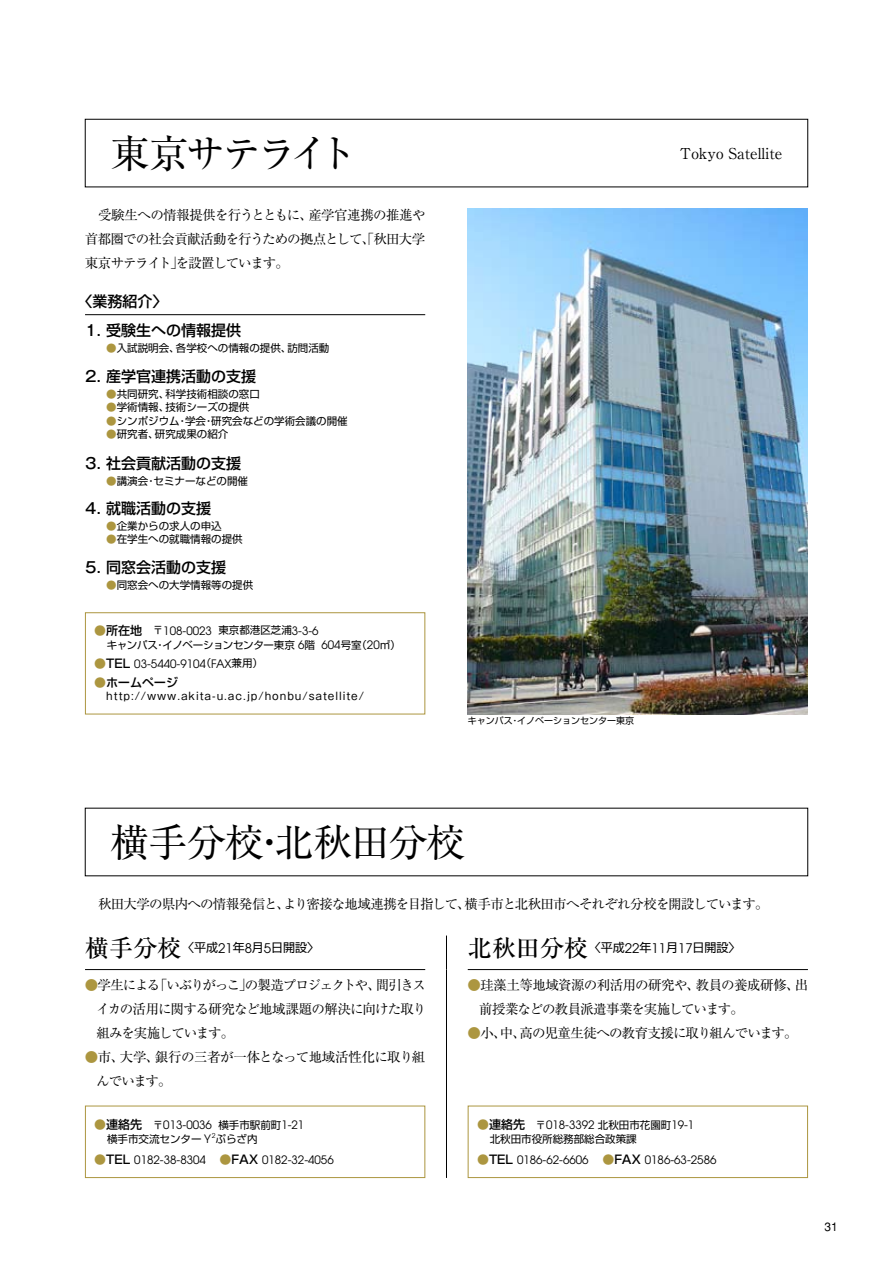
<style>
.page{position:relative;width:893px;height:1263px;background:#fff}
.page>*{position:absolute;margin:0;border:0;box-sizing:border-box;transform-origin:0 0}
.t1{font:39px "Ryumin";letter-spacing:-.04em;color:#000}
.t2{font:39px "Ryumin";letter-spacing:-.085em;color:#000}
.t3{font:500 15px "Shin Go";color:#000}
.t4{font:15px "Ryumin";color:#000}
.t5{font:13.5px/24px "Ryumin";letter-spacing:-.06em;color:#000;text-align:justify}
.t6{font:12px "Shin Go";color:#000}
.t7{font:500 12px "Shin Go";color:#000}
.t8{font:500 12px "Gothic BBB";color:#000}
.t9{font:11.55px "Avant Garde";color:#000}
.t10{font:10.5px "Shin Go";color:#000}
.t11{font:10.5px "Gothic MB101";letter-spacing:.09em;color:#000}
.t12{font:10.5px "Shin Go";letter-spacing:-.03em;color:#000}
.t13{font:9px "Shin Go";color:#000}
.t14{font:6.75px "Avant Garde";color:#000}
.s1{font-family:"Gothic MB101"}
.s2{color:#ac9640}
.s3{font-family:"Shin Go";font-weight:500;font-size:12px;color:#ac9640}
.s4{font-family:"Shin Go";font-weight:500;font-size:12px}
.s5{font-family:"Shin Go";font-size:10.5px}
.s6{font-family:"Avant Garde";font-size:11.55px}
.s7{font-family:"Ryumin";font-weight:500;font-size:24px}
.s8{font-family:"Avant Garde";font-size:13.2px}
</style>
<div class="page">
<img style="left:468px;top:208px;width:340px;height:506px">
<hr style="left:85px;top:314px;width:340px;height:1px;background:#000">
<hr style="left:85px;top:969px;width:340px;height:1px;background:#000">
<hr style="left:468px;top:969px;width:340px;height:1px;background:#000">
<hr style="left:446px;top:935px;width:1px;height:34px;background:#000">
<hr style="left:446px;top:969px;width:1px;height:209px;background:#000">
<div style="left:85px;top:612px;width:340px;height:102px;border:1px solid #ac9640"></div>
<div style="left:85px;top:1106px;width:340px;height:72px;border:1px solid #ac9640"></div>
<div style="left:468px;top:1106px;width:340px;height:72px;border:1px solid #ac9640"></div>
<h1 class="t2" style="left:111px;top:130px;width:248px">東京サテライト</h1>
<p class="t5" style="left:85px;top:203px;width:342px">　受験生への情報提供を行うとともに、産学官連携の推進や首都圏での社会貢献活動を行うための拠点として、「秋田大学東京サテライト」を設置しています。</p>
<p class="t3" style="left:78px;top:291px;width:91px">〈業務紹介〉</p>
<p class="t3" style="left:85px;top:321px;width:158px"><span class="s1">1.</span> 受験生への情報提供</p>
<p class="t10" style="left:106px;top:341px;width:225px"><span class="s2">●</span>入試説明会、各学校への情報の提供、訪問活動</p>
<p class="t3" style="left:85px;top:367px;width:173px"><span class="s1">2.</span> 産学官連携活動の支援</p>
<p class="t10" style="left:106px;top:387px;width:155px"><span class="s2">●</span>共同研究、科学技術相談の窓口</p>
<p class="t10" style="left:106px;top:400px;width:145px"><span class="s2">●</span>学術情報、技術シーズの提供</p>
<p class="t10" style="left:106px;top:414px;width:243px"><span class="s2">●</span>シンポジウム・学会・研究会などの学術会議の開催</p>
<p class="t10" style="left:106px;top:427px;width:124px"><span class="s2">●</span>研究者、研究成果の紹介</p>
<p class="t3" style="left:85px;top:454px;width:158px"><span class="s1">3.</span> 社会貢献活動の支援</p>
<p class="t10" style="left:106px;top:474px;width:143px"><span class="s2">●</span>講演会・セミナーなどの開催</p>
<p class="t3" style="left:85px;top:499px;width:128px"><span class="s1">4.</span> 就職活動の支援</p>
<p class="t10" style="left:106px;top:519px;width:117px"><span class="s2">●</span>企業からの求人の申込</p>
<p class="t10" style="left:106px;top:532px;width:138px"><span class="s2">●</span>在学生への就職情報の提供</p>
<p class="t3" style="left:85px;top:558px;width:143px"><span class="s1">5.</span> 同窓会活動の支援</p>
<p class="t10" style="left:106px;top:578px;width:148px"><span class="s2">●</span>同窓会への大学情報等の提供</p>
<p class="t9" style="left:94px;top:624px;width:226px"><span class="s3">●</span><span class="s4">所在地</span> <span class="s5">〒</span>108-0023 <span class="s5">東京都港区芝浦</span>3-3-6</p>
<p class="t12" style="left:107px;top:638px;width:295px">キャンパス・イノベーションセンター東京 <span class="s6">6</span>階 <span class="s6">604</span>号室（<span class="s6">20</span>㎡）</p>
<p class="t9" style="left:94px;top:657px;width:170px"><span class="s3">●</span><span class="s4">TEL</span> 03-5440-9104<span class="s5">（</span>FAX<span class="s5">兼用）</span></p>
<p class="t7" style="left:94px;top:675px;width:85px"><span class="s2">●</span>ホームページ</p>
<p class="t11" style="left:106px;top:689px;width:259px">http://www.akita-u.ac.jp/honbu/satellite/</p>
<p class="t13" style="left:468px;top:715px;width:168px">キャンパス・イノベーションセンター東京</p>
<p class="t4" style="left:680px;top:144px;width:104px">Tokyo Satellite</p>
<h1 class="t1" style="left:111px;top:819px;width:356px">横手分校・北秋田分校</h1>
<p class="t5" style="left:85px;top:892px;width:685px">　秋田大学の県内への情報発信と、より密接な地域連携を目指して、横手市と北秋田市へそれぞれ分校を開設しています。</p>
<p class="t6" style="left:85px;top:939px;width:236px"><span class="s7">横手分校</span>〈平成<span class="s8">21</span>年<span class="s8">8</span>月<span class="s8">5</span>日開設〉</p>
<p class="t6" style="left:468px;top:939px;width:274px"><span class="s7">北秋田分校</span>〈平成<span class="s8">22</span>年<span class="s8">11</span>月<span class="s8">17</span>日開設〉</p>
<p class="t5" style="left:96px;top:973px;width:332px;text-indent:-11px"><span class="s2">●</span>学生による「いぶりがっこ」の製造プロジェクトや、間引きスイカの活用に関する研究など地域課題の解決に向けた取り組みを実施しています。</p>
<p class="t5" style="left:96px;top:1045px;width:331px;text-indent:-11px"><span class="s2">●</span>市、大学、銀行の三者が一体となって地域活性化に取り組んでいます。</p>
<p class="t5" style="left:479px;top:973px;width:331px;text-indent:-12px"><span class="s2">●</span>珪藻土等地域資源の利活用の研究や、教員の養成研修、出前授業などの教員派遣事業を実施しています。</p>
<p class="t5" style="left:467px;top:1021px;width:332px"><span class="s2">●</span>小、中、高の児童生徒への教育支援に取り組んでいます。</p>
<p class="t9" style="left:94px;top:1118px;width:212px"><span class="s3">●</span><span class="s4">連絡先</span> <span class="s5">〒</span>013-0036 <span class="s5">横手市駅前町</span>1-21</p>
<p class="t10" style="left:107px;top:1132px;width:152px">横手市交流センター <span class="s6">Y</span> ぷらざ内</p>
<p class="t14" style="left:212px;top:1131px;width:5px">2</p>
<p class="t9" style="left:94px;top:1152px;width:241px"><span class="s3">●</span><span class="s4">TEL</span> 0182-38-8304 <span class="s3">●</span><span class="s4">FAX</span> 0182-32-4056</p>
<p class="t9" style="left:477px;top:1118px;width:219px"><span class="s3">●</span><span class="s4">連絡先</span> <span class="s5">〒</span>018-3392 <span class="s5">北秋田市花園町</span>19-1</p>
<p class="t10" style="left:490px;top:1132px;width:148px">北秋田市役所総務部総合政策課</p>
<p class="t9" style="left:477px;top:1152px;width:241px"><span class="s3">●</span><span class="s4">TEL</span> 0186-62-6606 <span class="s3">●</span><span class="s4">FAX</span> 0186-63-2586</p>
<p class="t8" style="left:824px;top:1220px;width:15px">31</p>
</div>
